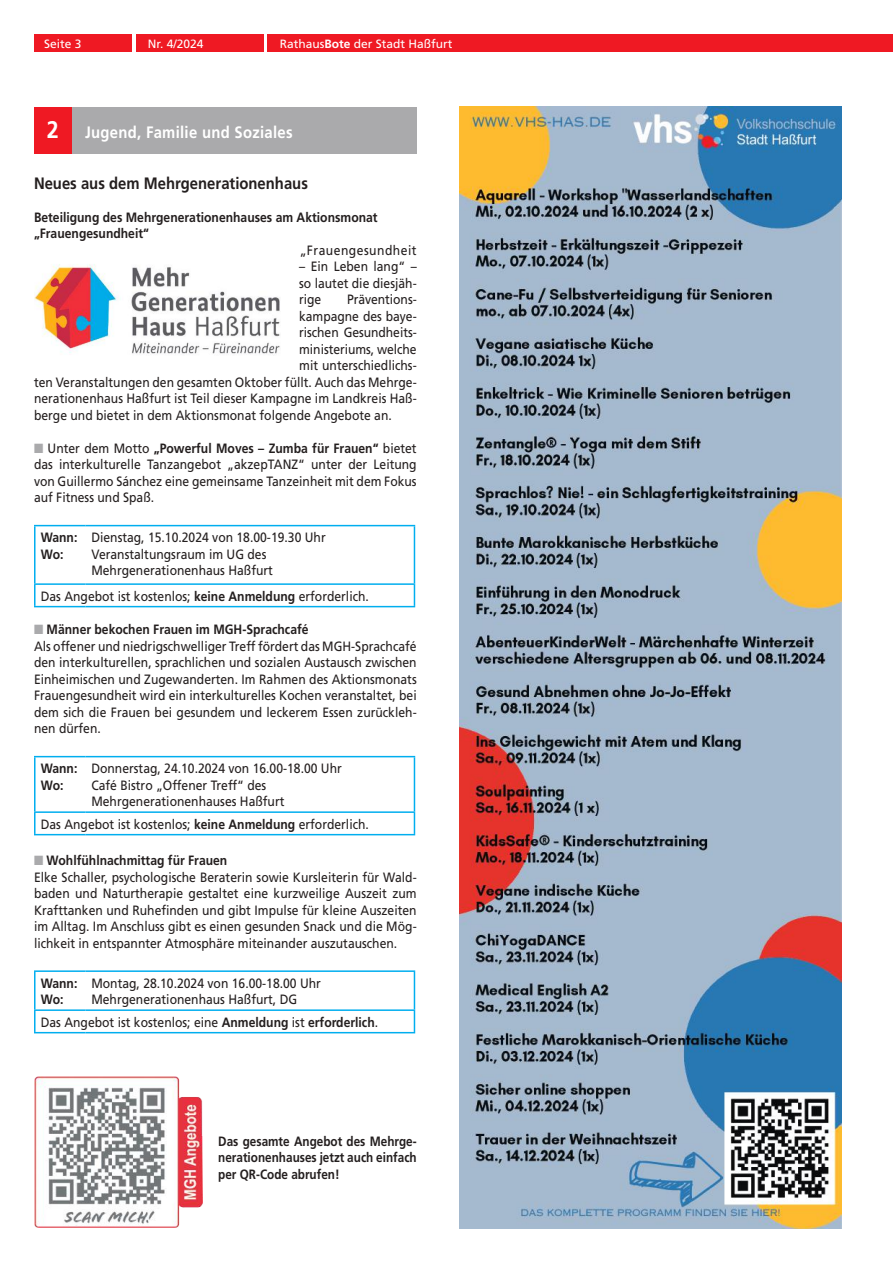
<style>
.page{position:relative;width:893px;height:1263px;background:#fff}
.page>*{position:absolute;margin:0;border:0;box-sizing:border-box;transform-origin:0 0}
.t1{font:700 16.5px "Frutiger";color:#241f1f;scale:.9 1}
.t2{font:700 16.5px "Frutiger";letter-spacing:.02em;color:#fff;scale:.9 1}
.t3{font:13.5px/16.5px "Frutiger";color:#241f1f;scale:.9 1}
.t4{font:700 13.5px/16.5px "Frutiger";color:#241f1f;scale:.9 1}
.t5{font:700 13.5px/16.5px "Frutiger";color:#241f1f;text-align:justify;scale:.87 1}
.t6{font:13.5px "Frutiger";letter-spacing:.04em;color:#241f1f;scale:.9 1}
.t7{font:12px "Frutiger";color:#fff}
.s1{font-weight:700}
.s2{font-size:24px}
.s3{color:#aaaaac}
</style>
<div class="page">
<div style="left:34px;top:34px;width:98px;height:17px;background:#ef1923"></div>
<div style="left:136px;top:34px;width:128px;height:17px;background:#ef1923"></div>
<div style="left:268px;top:34px;width:625px;height:17px;background:#ef1923"></div>
<div style="left:34px;top:107px;width:38px;height:46px;background:#ef1923"></div>
<div style="left:72px;top:107px;width:345px;height:46px;background:#aaaaac"></div>
<img style="left:34px;top:264px;width:246px;height:90px">
<hr style="left:34px;top:525px;width:51px;height:1px;background:#00aeef">
<hr style="left:34px;top:526px;width:2px;height:57px;background:#00aeef">
<hr style="left:85px;top:525px;width:330px;height:1px;background:#00aeef">
<hr style="left:414px;top:526px;width:1px;height:57px;background:#00aeef">
<hr style="left:34px;top:583px;width:51px;height:2px;background:#00aeef">
<hr style="left:34px;top:585px;width:2px;height:21px;background:#00aeef">
<hr style="left:85px;top:583px;width:330px;height:2px;background:#00aeef">
<svg style="left:414px;top:585px;width:1px;height:21px"></svg>
<hr style="left:34px;top:606px;width:51px;height:1px;background:#00aeef">
<hr style="left:85px;top:606px;width:330px;height:1px;background:#00aeef">
<hr style="left:34px;top:756px;width:51px;height:1px;background:#00aeef">
<hr style="left:34px;top:757px;width:2px;height:54px;background:#00aeef">
<hr style="left:85px;top:756px;width:330px;height:1px;background:#00aeef">
<hr style="left:414px;top:757px;width:1px;height:54px;background:#00aeef">
<hr style="left:34px;top:811px;width:51px;height:2px;background:#00aeef">
<hr style="left:34px;top:813px;width:2px;height:21px;background:#00aeef">
<hr style="left:85px;top:811px;width:330px;height:2px;background:#00aeef">
<svg style="left:414px;top:813px;width:1px;height:21px"></svg>
<hr style="left:34px;top:834px;width:51px;height:1px;background:#00aeef">
<hr style="left:85px;top:834px;width:330px;height:1px;background:#00aeef">
<hr style="left:34px;top:970px;width:51px;height:2px;background:#00aeef">
<hr style="left:34px;top:972px;width:2px;height:37px;background:#00aeef">
<hr style="left:85px;top:970px;width:330px;height:2px;background:#00aeef">
<hr style="left:414px;top:972px;width:1px;height:37px;background:#00aeef">
<hr style="left:34px;top:1009px;width:51px;height:2px;background:#00aeef">
<hr style="left:34px;top:1011px;width:2px;height:21px;background:#00aeef">
<hr style="left:85px;top:1009px;width:330px;height:2px;background:#00aeef">
<svg style="left:414px;top:1011px;width:1px;height:21px"></svg>
<hr style="left:34px;top:1032px;width:51px;height:1px;background:#00aeef">
<hr style="left:85px;top:1032px;width:330px;height:1px;background:#00aeef">
<img style="left:34px;top:1076px;width:169px;height:152px">
<img style="left:459px;top:106px;width:383px;height:1122px">
<p class="t7" style="left:44px;top:37px;width:39px">Seite 3</p>
<p class="t7" style="left:148px;top:37px;width:57px">Nr. 4/2024</p>
<p class="t7" style="left:280px;top:37px;width:174px">Rathaus<span class="s1">Bote</span> der Stadt Haßfurt</p>
<p class="t2" style="left:47px;top:123px;width:275px"><span class="s2">2</span> Jugend, Familie und Soziales</p>
<p class="t1" style="left:34px;top:173px;width:306px">Neues aus dem Mehrgenerationenhaus</p>
<p class="t4" style="left:34px;top:209px;width:383px">Beteiligung des Mehrgenerationenhauses am Aktionsmonat „Frauengesundheit“</p>
<p class="t6" style="left:300px;top:242px;width:131px">„Frauengesundheit</p>
<p class="t3" style="left:299px;top:258px;width:132px;text-align:justify">– Ein Leben lang“ – so lautet die diesjäh&shy;rige</p>
<p class="t3" style="left:347px;top:291px;width:79px">Präventions-</p>
<p class="t3" style="left:299px;top:308px;width:132px">kampagne des baye-</p>
<p class="t3" style="left:299px;top:324px;width:132px">rischen Gesundheits-</p>
<p class="t3" style="left:299px;top:341px;width:132px">ministeriums, welche</p>
<p class="t3" style="left:299px;top:357px;width:132px">mit unterschiedlichs-</p>
<p class="t3" style="left:34px;top:374px;width:427px">ten Veranstaltungen den gesamten Oktober füllt. Auch das Mehrge-</p>
<p class="t3" style="left:34px;top:390px;width:427px">nerationenhaus Haßfurt ist Teil dieser Kampagne im Landkreis Haß-</p>
<p class="t3" style="left:34px;top:407px;width:399px">berge und bietet in dem Aktionsmonat folgende Angebote an.</p>
<p class="t3" style="left:34px;top:440px;width:427px;text-align:justify"><span class="s3">■</span> Unter dem Motto <span class="s1">„Powerful Moves – Zumba für Frauen“</span> bietet das interkulturelle Tanzangebot „akzepTANZ“ unter der Leitung von Guillermo Sánchez eine gemeinsame Tanzeinheit mit dem Fokus auf Fitness und Spaß.</p>
<p class="t4" style="left:41px;top:529px;width:42px">Wann:<br>Wo:</p>
<p class="t3" style="left:91px;top:529px;width:262px">Dienstag, 15.10.2024 von 18.00-19.30 Uhr<br>Veranstaltungsraum im UG des<br>Mehrgenerationenhaus Haßfurt</p>
<p class="t3" style="left:41px;top:587px;width:366px">Das Angebot ist kostenlos; <span class="s1">keine Anmeldung</span> erforderlich.</p>
<p class="t3" style="left:34px;top:621px;width:427px"><span class="s3">■</span> <span class="s1">Männer bekochen Frauen im MGH-Sprachcafé<br></span>Als offener und niedrigschwelliger Treff fördert das MGH-Sprachcafé den interkulturellen, sprachlichen und sozialen Austausch zwischen Einheimischen und Zugewanderten. Im Rahmen des Aktionsmonats Frauengesundheit wird ein interkulturelles Kochen veranstaltet, bei dem sich die Frauen bei gesundem und leckerem Essen zurückleh&shy;nen dürfen.</p>
<p class="t4" style="left:41px;top:760px;width:42px">Wann:<br>Wo:</p>
<p class="t3" style="left:91px;top:760px;width:280px">Donnerstag, 24.10.2024 von 16.00-18.00 Uhr<br>Café Bistro „Offener Treff“ des<br>Mehrgenerationenhauses Haßfurt</p>
<p class="t3" style="left:41px;top:815px;width:366px">Das Angebot ist kostenlos; <span class="s1">keine Anmeldung</span> erforderlich.</p>
<p class="t3" style="left:34px;top:852px;width:427px"><span class="s3">■</span> <span class="s1">Wohlfühlnachmittag für Frauen<br></span>Elke Schaller, psychologische Beraterin sowie Kursleiterin für Wald&shy;baden und Naturtherapie gestaltet eine kurzweilige Auszeit zum Krafttanken und Ruhefinden und gibt Impulse für kleine Auszeiten im Alltag. Im Anschluss gibt es einen gesunden Snack und die Mög&shy;lichkeit in entspannter Atmosphäre miteinander auszutauschen.</p>
<p class="t4" style="left:41px;top:974px;width:42px">Wann:<br>Wo:</p>
<p class="t3" style="left:91px;top:974px;width:257px">Montag, 28.10.2024 von 16.00-18.00 Uhr<br>Mehrgenerationenhaus Haßfurt, DG</p>
<p class="t3" style="left:41px;top:1013px;width:376px">Das Angebot ist kostenlos; eine <span class="s1">Anmeldung</span> ist <span class="s1">erforderlich</span>.</p>
<p class="t5" style="left:218px;top:1133px;width:230px">Das gesamte Angebot des Mehrge&shy;nerationenhauses jetzt auch einfach per QR-Code abrufen!</p>
</div>
